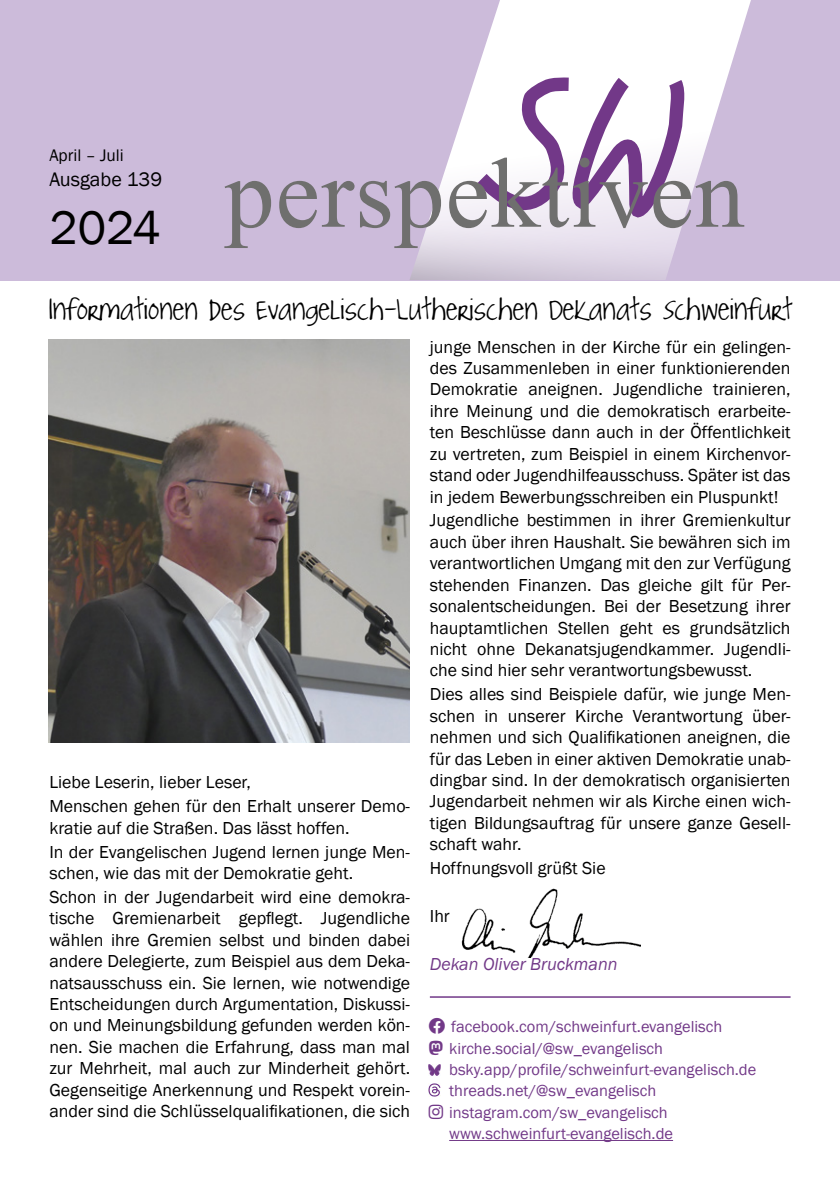
<style>
.page{position:relative;width:840px;height:1191px;background:#fff}
.page>*{position:absolute;margin:0;border:0;box-sizing:border-box;transform-origin:0 0}
.perspektiven_Schrift{font:99.6px "Times New Roman";letter-spacing:.01em;color:#6f6f6e}
.Einf__Abs{font:48.4px "Franklin Gothic";color:#000}
.Joyful_Juliana{font:34.4px "Joyful Juliana";color:#000}
.Einf__Abs-2{font:20.2px "Franklin Gothic";color:#000}
.Lauftext{font:17.8px/21.4px "Franklin Gothic";color:#000;text-align:justify}
.Lauftext-2{font:italic 17.8px "Franklin Gothic";color:#723988}
.Einf__Abs-3{font:17.2px "Franklin Gothic";color:#000}
._9_5_Impressum{font:16.4px "Franklin Gothic";color:#723988}
</style>
<div class="page">
<div style="left:0;top:0;width:839px;height:280px;background:#ccbbda"></div>
<svg style="left:410px;top:0;width:341px;height:280px"></svg>
<svg style="left:476px;top:76px;width:208px;height:142px;background:#d4c2db"></svg>
<img style="left:461px;top:888px;width:179px;height:69px">
<img style="left:49px;top:340px;width:360px;height:403px">
<hr style="left:449px;top:1140px;width:223px;height:1px;background:#723988">
<svg style="left:428px;top:1064px;width:12px;height:11px"></svg>
<svg style="left:428px;top:1083px;width:12px;height:13px"></svg>
<hr style="left:429px;top:996px;width:361px;height:1px;background:#723988">
<p class="Einf__Abs-3" style="left:49px;top:145px;width:76px">April – Juli</p>
<p class="Einf__Abs-2" style="left:49px;top:166px;width:114px">Ausgabe 139</p>
<p class="Einf__Abs" style="left:49px;top:197px;width:113px">2024</p>
<p class="perspektiven_Schrift" style="left:224px;top:123px;width:521px">perspektiven</p>
<p class="Joyful_Juliana" style="left:49px;top:292px;width:744px">Informationen des Evangelisch-Lutherischen Dekanats Schweinfurt</p>
<p class="Lauftext" style="left:429px;top:336px;width:362px">junge Menschen in der Kirche für ein gelingen&shy;des Zusammenleben in einer funktionierenden Demokratie aneignen. Jugendliche trainieren, ihre Meinung und die demokratisch erarbeite&shy;ten Beschlüsse dann auch in der Öffentlichkeit zu vertreten, zum Beispiel in einem Kirchenvor&shy;stand oder Jugendhilfeausschuss. Später ist das in jedem Bewerbungsschreiben ein Pluspunkt!</p>
<p class="Lauftext" style="left:429px;top:510px;width:362px">Jugendliche bestimmen in ihrer Gremienkultur auch über ihren Haushalt. Sie bewähren sich im verantwortlichen Umgang mit den zur Verfügung stehenden Finanzen. Das gleiche gilt für Per&shy;sonalentscheidungen. Bei der Besetzung ihrer hauptamtlichen Stellen geht es grundsätzlich nicht ohne Dekanatsjugendkammer. Jugendli&shy;che sind hier sehr verantwortungsbewusst.</p>
<p class="Lauftext" style="left:429px;top:684px;width:362px">Dies alles sind Beispiele dafür, wie junge Men&shy;schen in unserer Kirche Verantwortung über&shy;nehmen und sich Qualifikationen aneignen, die für das Leben in einer aktiven Demokratie unab&shy;dingbar sind. In der demokratisch organisierten Jugendarbeit nehmen wir als Kirche einen wich&shy;tigen Bildungsauftrag für unsere ganze Gesell&shy;schaft wahr.</p>
<p class="Lauftext" style="left:429px;top:858px;width:177px">Hoffnungsvoll grüßt Sie</p>
<p class="Lauftext" style="left:429px;top:906px;width:21px">Ihr</p>
<p class="Lauftext-2" style="left:429px;top:952px;width:189px">Dekan Oliver Bruckmann</p>
<p class="Lauftext" style="left:49px;top:772px;width:203px">Liebe Leserin, lieber Leser,</p>
<p class="Lauftext" style="left:49px;top:796px;width:362px">Menschen gehen für den Erhalt unserer Demo&shy;kratie auf die Straßen. Das lässt hoffen.</p>
<p class="Lauftext" style="left:49px;top:841px;width:362px">In der Evangelischen Jugend lernen junge Men&shy;schen, wie das mit der Demokratie geht.</p>
<p class="Lauftext" style="left:49px;top:886px;width:362px">Schon in der Jugendarbeit wird eine demokra&shy;tische Gremienarbeit gepflegt. Jugendliche wählen ihre Gremien selbst und binden dabei andere Delegierte, zum Beispiel aus dem Deka&shy;natsausschuss ein. Sie lernen, wie notwendige Entscheidungen durch Argumentation, Diskussi&shy;on und Meinungsbildung gefunden werden kön&shy;nen. Sie machen die Erfahrung, dass man mal zur Mehrheit, mal auch zur Minderheit gehört.<br>Gegenseitige Anerkennung und Respekt vorein&shy;ander sind die Schlüsselqualifikationen, die sich</p>
<p class="_9_5_Impressum" style="left:451px;top:1016px;width:272px">facebook.com/schweinfurt.evangelisch</p>
<p class="_9_5_Impressum" style="left:449px;top:1038px;width:215px">kirche.social/@sw_evangelisch</p>
<p class="_9_5_Impressum" style="left:449px;top:1059px;width:308px">bsky.app/profile/schweinfurt-evangelisch.de</p>
<p class="_9_5_Impressum" style="left:449px;top:1080px;width:208px">threads.net/@sw_evangelisch</p>
<p class="_9_5_Impressum" style="left:449px;top:1102px;width:220px">instagram.com/sw_evangelisch</p>
<p class="_9_5_Impressum" style="left:449px;top:1123px;width:225px">www.schweinfurt-evangelisch.de</p>
</div>
